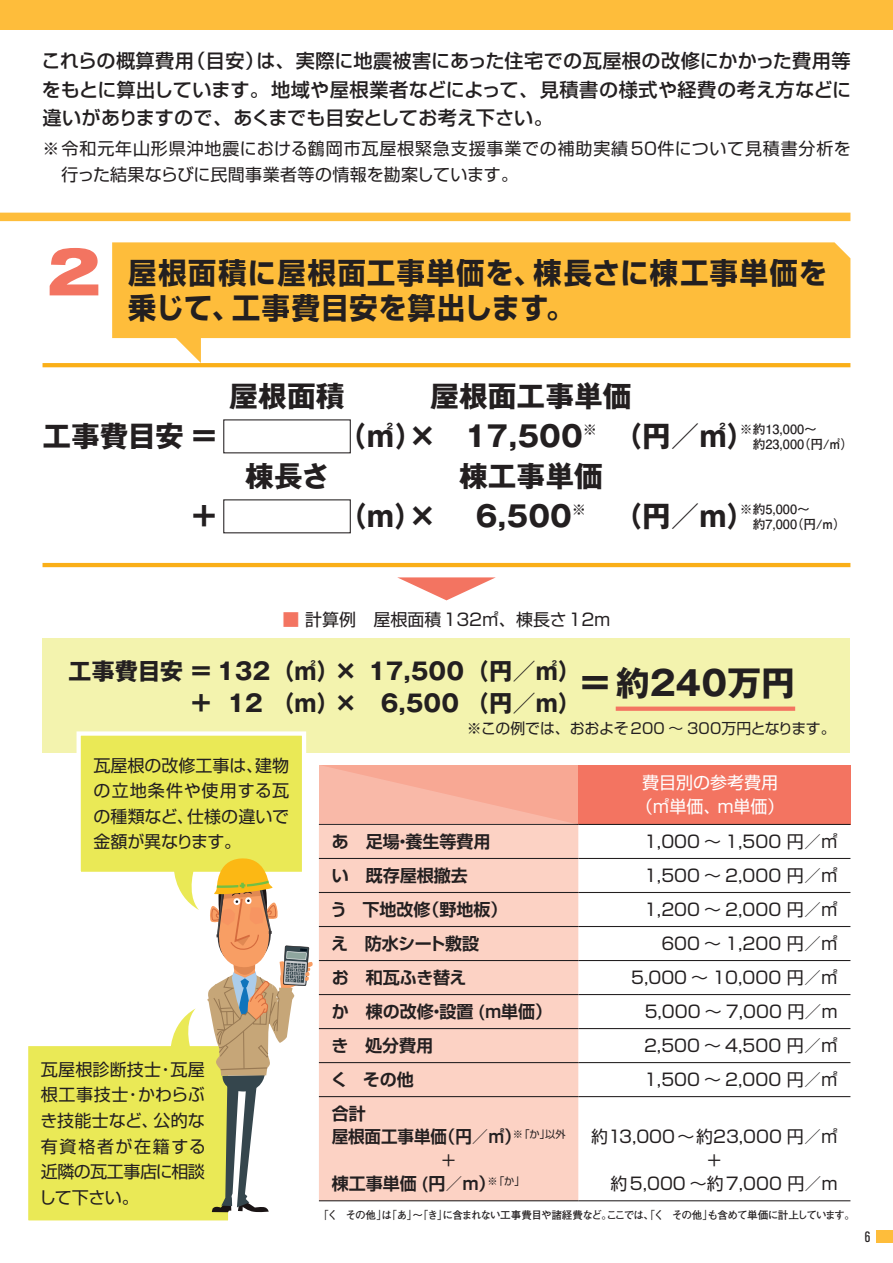
<style>
.page{position:relative;width:893px;height:1263px;background:#fff}
.page>*{position:absolute;margin:0;border:0;box-sizing:border-box;transform-origin:0 0}
.t1{font:700 expanded 68.85px "Akzidenz Grotesk BE";color:#f37461}
.t2{font:700 34.05px "Gothic MB101 Pr 6";color:#231f20}
.t3{font:700 29.25px "Shin Go Pr 6 N";letter-spacing:.055em;color:#231f20;scale:.96 1}
.t4{font:700 29.25px "Shin Go Pr 6 N";letter-spacing:.025em;color:#231f20;scale:.96 1}
.t5{font:700 28.65px "Gothic MB101 Pr 6";color:#231f20}
.t6{font:700 23.4px/32px "Gothic MB101 Pr 6";color:#231f20;text-align:right}
.t7{font:500 19.2px/28.7px "Shin Go Pr 6 N";letter-spacing:.01em;color:#231f20;text-align:justify}
.t8{font:16.95px/25.5px "Shin Go Pr 6 N";color:#231f20;text-align:justify}
.t9{font:700 16.95px/23.4px "Shin Go Pr 6 N De";color:#231f20}
.t10{font:16.95px/25.5px "Shin Go Pr 6 N";letter-spacing:.03em;color:#231f20}
.t11{font:16.95px/23.4px "Shin Go Pr 6 N";color:#fff;text-align:center}
.t12{font:700 16.95px "Shin Go Pr 6 N De";letter-spacing:-.025em;color:#231f20}
.t13{font:14.85px "Shin Go Pr 6 N";letter-spacing:-.01em;color:#231f20}
.t14{font:condensed 14.85px "Akzidenz Grotesk BE";color:#231f20}
.t15{font:700 12.75px/14.9px "Futo Go B101 Pr 6 N";color:#231f20}
.t16{font:700 10.65px "Futo Go B101 Pr 6 N";letter-spacing:-.08em;color:#231f20}
.s1{color:#f37461}
</style>
<div class="page">
<div style="left:43px;top:638px;width:807px;height:115px;background:#f3f3ae"></div>
<div style="left:616px;top:706px;width:179px;height:5px;background:#f37461"></div>
<div style="left:578px;top:765px;width:272px;height:59px;background:#f37461"></div>
<div style="left:319px;top:825px;width:259px;height:375px;background:#fcd2c4"></div>
<hr style="left:319px;top:824px;width:259px;height:1px;background:#231f20">
<hr style="left:578px;top:824px;width:272px;height:1px;background:#231f20">
<hr style="left:319px;top:858px;width:259px;height:1px;background:#231f20">
<hr style="left:578px;top:858px;width:272px;height:1px;background:#231f20">
<hr style="left:319px;top:892px;width:259px;height:1px;background:#231f20">
<hr style="left:578px;top:892px;width:272px;height:1px;background:#231f20">
<hr style="left:319px;top:926px;width:259px;height:1px;background:#231f20">
<hr style="left:578px;top:926px;width:272px;height:1px;background:#231f20">
<hr style="left:319px;top:960px;width:259px;height:1px;background:#231f20">
<hr style="left:578px;top:960px;width:272px;height:1px;background:#231f20">
<hr style="left:319px;top:994px;width:259px;height:1px;background:#231f20">
<hr style="left:578px;top:994px;width:272px;height:1px;background:#231f20">
<hr style="left:319px;top:1028px;width:259px;height:1px;background:#231f20">
<hr style="left:578px;top:1028px;width:272px;height:1px;background:#231f20">
<hr style="left:319px;top:1062px;width:259px;height:1px;background:#231f20">
<hr style="left:578px;top:1062px;width:272px;height:1px;background:#231f20">
<hr style="left:319px;top:1096px;width:259px;height:1px;background:#231f20">
<hr style="left:578px;top:1096px;width:272px;height:1px;background:#231f20">
<hr style="left:319px;top:1200px;width:259px;height:1px;background:#231f20">
<hr style="left:578px;top:1200px;width:272px;height:1px;background:#231f20">
<div style="left:0;top:0;width:893px;height:30px;background:#febd3b"></div>
<div style="left:0;top:213px;width:850px;height:8px;background:#febd3b"></div>
<svg style="left:319px;top:765px;width:259px;height:59px;background:#f8b09d"></svg>
<div style="left:112px;top:242px;width:738px;height:96px;background:#febd3b"></div>
<svg style="left:171px;top:333px;width:30px;height:30px"></svg>
<svg style="left:397px;top:577px;width:99px;height:23px"></svg>
<svg style="left:28px;top:729px;width:285px;height:492px"></svg>
<hr style="left:43px;top:363px;width:807px;height:4px;background:#faaf18">
<hr style="left:43px;top:563px;width:807px;height:4px;background:#faaf18">
<div style="left:876px;top:1230px;width:17px;height:13px;background:#febd3b"></div>
<p class="t7" style="left:42px;top:45px;width:811px">これらの概算費用（目安）は、実際に地震被害にあった住宅での瓦屋根の改修にかかった費用等をもとに算出しています。地域や屋根業者などによって、見積書の様式や経費の考え方などに違いがありますので、あくまでも目安としてお考え下さい。</p>
<p class="t10" style="left:62px;top:135px;width:791px;text-indent:-19px">※令和元年山形県沖地震における鶴岡市瓦屋根緊急支援事業での補助実績50件について見積書分析を行った結果ならびに民間事業者等の情報を勘案しています。</p>
<h1 class="t1" style="left:45px;top:232px;width:60px">2</h1>
<h3 class="t3" style="left:128px;top:250px;width:730px">屋根面積に屋根面工事単価を、棟長さに棟工事単価を</h3>
<h3 class="t4" style="left:128px;top:284px;width:466px">乗じて、工事費目安を算出します。</h3>
<h3 class="t5" style="left:230px;top:372px;width:116px">屋根面積</h3>
<h3 class="t5" style="left:431px;top:372px;width:202px">屋根面工事単価</h3>
<h3 class="t5" style="left:43px;top:412px;width:177px">工事費目安＝</h3>
<h3 class="t5" style="left:465px;top:412px;width:292px">17,500<sup>※</sup> （円／㎡）</h3>
<h3 class="t5" style="left:337px;top:413px;width:88px">（㎡）</h3>
<p class="t15" style="left:753px;top:421px;width:102px;text-indent:-13px">※ 約13,000～約23,000（円/㎡）</p>
<h3 class="t5" style="left:408px;top:413px;width:30px">×</h3>
<h3 class="t5" style="left:245px;top:452px;width:86px">棟長さ</h3>
<h3 class="t5" style="left:459px;top:452px;width:145px">棟工事単価</h3>
<h3 class="t5" style="left:190px;top:493px;width:30px">＋</h3>
<h3 class="t5" style="left:338px;top:493px;width:100px">（ｍ）×</h3>
<h3 class="t5" style="left:476px;top:492px;width:281px">6,500<sup>※</sup> （円／m）</h3>
<p class="t15" style="left:753px;top:501px;width:95px;text-indent:-13px">※ 約5,000～約7,000（円/m）</p>
<p class="t8" style="left:283px;top:605px;width:330px"><span class="s1">■</span> 計算例　屋根面積132㎡、棟長さ12ｍ</p>
<h3 class="t6" style="left:68px;top:654px;width:515px">工事費目安＝ 132（㎡）× 17,500（円／㎡）＋１２（ｍ）× 6,500 （円／ｍ）</h3>
<h2 class="t2" style="left:578px;top:655px;width:218px">＝約240万円</h2>
<p class="t13" style="left:467px;top:716px;width:370px">※この例では、おおよそ200 ～ 300万円となります。</p>
<p class="t8" style="left:94px;top:751px;width:197px">瓦屋根の改修工事は、建物の立地条件や使用する瓦の種類など、仕様の違いで金額が異なります。</p>
<p class="t8" style="left:39px;top:1055px;width:168px">瓦屋根診断技士・瓦屋根工事技士・かわらぶき技能士など、公的な有資格者が在籍する近隣の瓦工事店に相談して下さい。</p>
<p class="t11" style="left:636px;top:770px;width:150px">費目別の参考費用（㎡単価、ｍ単価）</p>
<p class="t9" style="left:332px;top:829px;width:160px">あ　足場・養生等費用</p>
<p class="t8" style="left:644px;top:827px;width:195px">1,000 ～ 1,500 円／㎡</p>
<p class="t9" style="left:332px;top:863px;width:138px">い　既存屋根撤去</p>
<p class="t8" style="left:644px;top:861px;width:195px">1,500 ～ 2,000 円／㎡</p>
<p class="t9" style="left:330px;top:897px;width:179px">う　下地改修（野地板）</p>
<p class="t8" style="left:644px;top:895px;width:195px">1,200 ～ 2,000 円／㎡</p>
<p class="t12" style="left:331px;top:930px;width:149px">え　防水シート敷設</p>
<p class="t8" style="left:661px;top:929px;width:178px">600 ～ 1,200 円／㎡</p>
<p class="t9" style="left:332px;top:965px;width:136px">お　和瓦ふき替え</p>
<p class="t8" style="left:631px;top:963px;width:208px">5,000 ～ 10,000 円／㎡</p>
<p class="t9" style="left:332px;top:999px;width:222px">か　棟の改修・設置 (ｍ単価）</p>
<p class="t8" style="left:645px;top:998px;width:195px">5,000 ～ 7,000 円／ｍ</p>
<p class="t9" style="left:331px;top:1033px;width:103px">き　処分費用</p>
<p class="t8" style="left:644px;top:1032px;width:195px">2,500 ～ 4,500 円／㎡</p>
<p class="t9" style="left:331px;top:1067px;width:85px">く　その他</p>
<p class="t8" style="left:644px;top:1066px;width:195px">1,500 ～ 2,000 円／㎡</p>
<p class="t9" style="left:332px;top:1101px;width:235px">合計<br>屋根面工事単価（円／㎡）<sup>※「か」以外</sup></p>
<p class="t8" style="left:440px;top:1146px;width:19px">＋</p>
<p class="t9" style="left:332px;top:1171px;width:194px">棟工事単価 (円／ｍ）<sup>※「か」</sup></p>
<p class="t8" style="left:591px;top:1123px;width:248px">約13,000～約23,000 円／㎡</p>
<p class="t8" style="left:706px;top:1146px;width:19px">＋</p>
<p class="t8" style="left:611px;top:1170px;width:229px">約5,000 ～約7,000 円／ｍ</p>
<p class="t16" style="left:318px;top:1206px;width:538px">「く　その他」は「あ」～「き」に含まれない工事費目や諸経費など。ここでは、「く　その他」も含めて単価に計上しています。</p>
<p class="t14" style="left:865px;top:1228px;width:7px">6</p>
</div>
